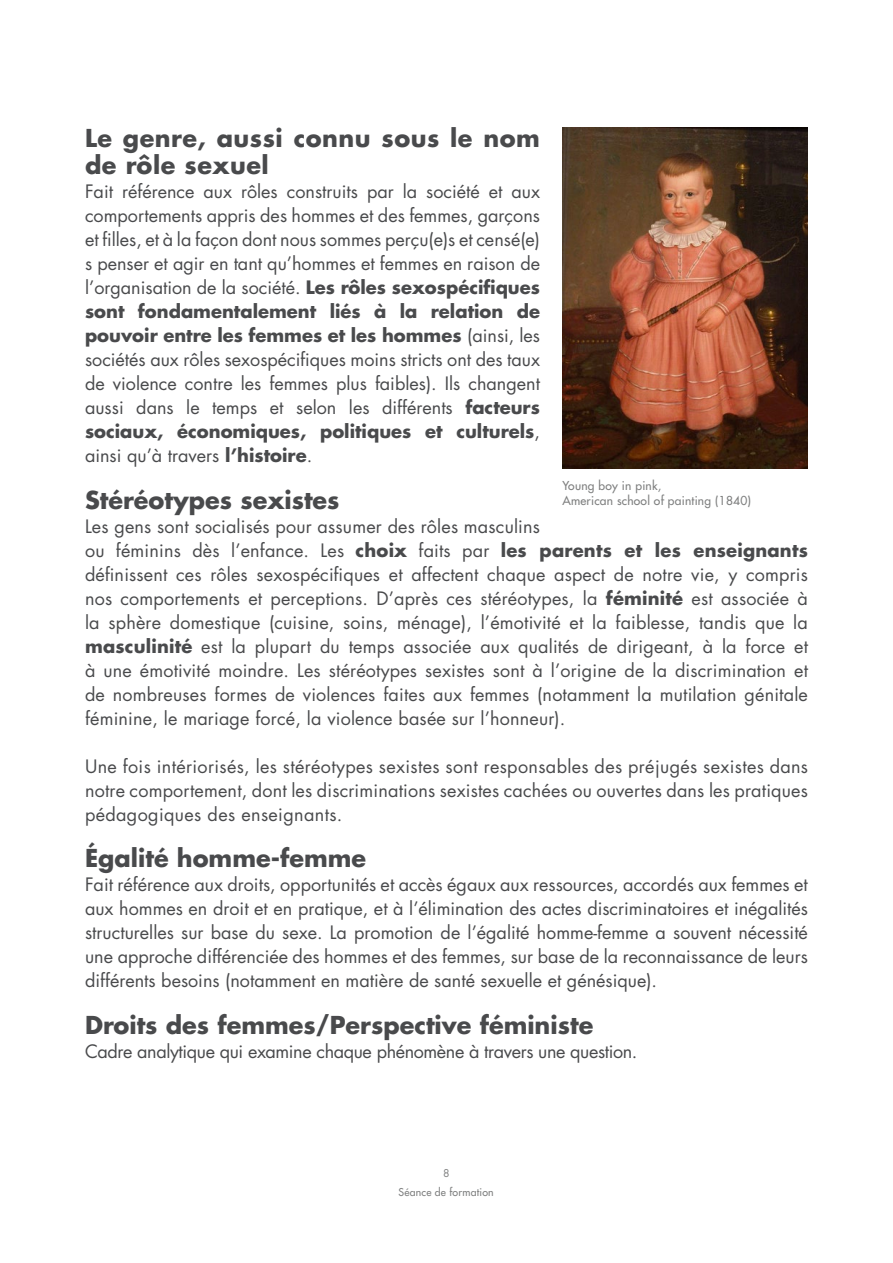
<style>
.page{position:relative;width:893px;height:1263px;background:#fff}
.page>*{position:absolute;margin:0;border:0;box-sizing:border-box;transform-origin:0 0}
.t1{font:700 24px "Futura Std";color:#494a4c}
.t2{font:700 24px/27px "Futura Std";letter-spacing:.02em;color:#494a4c}
.t3{font:18px/24px "Futura Std";color:#494a4c;text-align:justify}
.t4{font:18px "Futura Std";letter-spacing:-.02em;color:#494a4c}
.t5{font:500 12px "Futura Std";letter-spacing:.02em;color:#7f8080}
.t6{font:500 10.5px "Futura Std";letter-spacing:.02em;color:#7f8080}
.t7{font:10.5px "Futura Std";color:#7f8080}
.s1{font-weight:700}
</style>
<div class="page">
<img style="left:562px;top:128px;width:246px;height:341px">
<p class="t2" style="left:85px;top:125px;width:456px">Le genre, aussi connu sous le nom de rôle sexuel</p>
<p class="t3" style="left:85px;top:180px;width:457px">Fait référence aux rôles construits par la société et aux comportements appris des hommes et des femmes, garçons et filles, et à la façon dont nous sommes perçu(e)s et censé(e) s penser et agir en tant qu’hommes et femmes en raison de l’organisation de la société. <span class="s1">Les rôles sexospécifiques sont fondamentalement liés à la relation de pouvoir entre les femmes et les hommes</span> (ainsi, les sociétés aux rôles sexospécifiques moins stricts ont des taux de violence contre les femmes plus faibles). Ils changent aussi dans le temps et selon les différents <span class="s1">facteurs sociaux, économiques, politiques et culturels</span>, ainsi qu’à travers <span class="s1">l’histoire</span>.</p>
<p class="t1" style="left:85px;top:484px;width:256px">Stéréotypes sexistes</p>
<p class="t3" style="left:85px;top:514px;width:457px">Les gens sont socialisés pour assumer des rôles masculins</p>
<p class="t5" style="left:562px;top:478px;width:101px">Young boy in pink,</p>
<p class="t5" style="left:562px;top:493px;width:190px">American school of painting (1840)</p>
<p class="t3" style="left:85px;top:538px;width:724px">ou féminins dès l’enfance. Les <span class="s1">choix</span> faits par <span class="s1">les parents et les enseignants </span>définissent ces rôles sexospécifiques et affectent chaque aspect de notre vie, y compris nos comportements et perceptions. D’après ces stéréotypes, la <span class="s1">féminité</span> est associée à la sphère domestique (cuisine, soins, ménage), l’émotivité et la faiblesse, tandis que la <span class="s1">masculinité</span> est la plupart du temps associée aux qualités de dirigeant, à la force et à une émotivité moindre. Les stéréotypes sexistes sont à l’origine de la discrimination et de nombreuses formes de violences faites aux femmes (notamment la mutilation génitale féminine, le mariage forcé, la violence basée sur l’honneur).</p>
<p class="t3" style="left:85px;top:754px;width:724px">Une fois intériorisés, les stéréotypes sexistes sont responsables des préjugés sexistes dans notre comportement, dont les discriminations sexistes cachées ou ouvertes dans les pratiques pédagogiques des enseignants.</p>
<p class="t1" style="left:85px;top:842px;width:283px">Égalité homme-femme</p>
<p class="t3" style="left:85px;top:873px;width:724px">Fait référence aux droits, opportunités et accès égaux aux ressources, accordés aux femmes et aux hommes en droit et en pratique, et à l’élimination des actes discriminatoires et inégalités structurelles sur base du sexe. La promotion de l’égalité homme-femme a souvent nécessité une approche différenciée des hommes et des femmes, sur base de la reconnaissance de leurs différents besoins (notamment en matière de santé sexuelle et génésique).</p>
<p class="t1" style="left:85px;top:1009px;width:510px">Droits des femmes/Perspective féministe</p>
<p class="t4" style="left:85px;top:1040px;width:554px">Cadre analytique qui examine chaque phénomène à travers une question.</p>
<p class="t7" style="left:443px;top:1167px;width:8px">8</p>
<p class="t6" style="left:399px;top:1185px;width:97px">Séance de formation</p>
</div>
